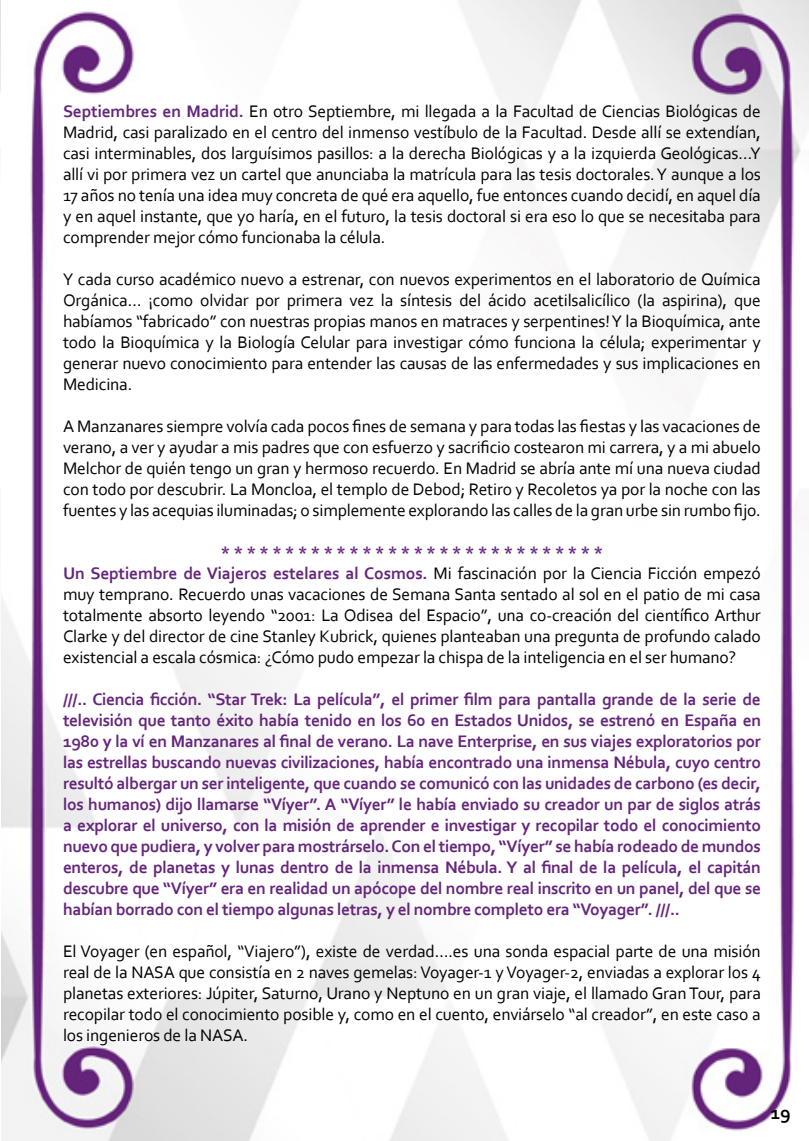
<style>
.page{position:relative;width:809px;height:1141px;background:#fff}
.page>*{position:absolute;margin:0;border:0;box-sizing:border-box;transform-origin:0 0}
.t1{font:700 19.25px "Corbel";color:#000}
.t2{font:17.5px/21px "Corbel";letter-spacing:-.01em;color:#000;text-align:justify}
.t3{font:700 17.5px/21px "Corbel";letter-spacing:-.02em;color:#65257b;text-align:justify}
.s1{font-weight:700;color:#65257b}
</style>
<div class="page">
<img style="left:0;top:0;width:809px;height:1141px">
<p class="t2" style="left:63px;top:100px;width:699px"><span class="s1">Septiembres en Madrid.</span> En otro Septiembre, mi llegada a la Facultad de Ciencias Biológicas de Madrid, casi paralizado en el centro del inmenso vestíbulo de la Facultad. Desde allí se extendían, casi interminables, dos larguísimos pasillos: a la derecha Biológicas y a la izquierda Geológicas…Y allí vi por primera vez un cartel que anunciaba la matrícula para las tesis doctorales. Y aunque a los 17 años no tenía una idea muy concreta de qué era aquello, fue entonces cuando decidí, en aquel día y en aquel instante, que yo haría, en el futuro, la tesis doctoral si era eso lo que se necesitaba para comprender mejor cómo funcionaba la célula.</p>
<p class="t2" style="left:63px;top:268px;width:699px">Y cada curso académico nuevo a estrenar, con nuevos experimentos en el laboratorio de Química Orgánica… ¡como olvidar por primera vez la síntesis del ácido acetilsalicílico (la aspirina), que habíamos “fabricado” con nuestras propias manos en matraces y serpentines! Y la Bioquímica, ante todo la Bioquímica y la Biología Celular para investigar cómo funciona la célula; experimentar y generar nuevo conocimiento para entender las causas de las enfermedades y sus implicaciones en Medicina.</p>
<p class="t2" style="left:63px;top:415px;width:699px">A Manzanares siempre volvía cada pocos fines de semana y para todas las fiestas y las vacaciones de verano, a ver y ayudar a mis padres que con esfuerzo y sacrificio costearon mi carrera, y a mi abuelo Melchor de quién tengo un gran y hermoso recuerdo. En Madrid se abría ante mí una nueva ciudad con todo por descubrir. La Moncloa, el templo de Debod; Retiro y Recoletos ya por la noche con las fuentes y las acequias iluminadas; o simplemente explorando las calles de la gran urbe sin rumbo fijo.</p>
<p class="t2" style="left:63px;top:541px;width:699px;text-align:left;text-indent:158px"><span class="s1">* * * * * * * * * * * * * * * * * * * * * * * * * * * * * *<br>Un Septiembre de Viajeros estelares al Cosmos.</span> Mi fascinación por la Ciencia Ficción empezó muy temprano. Recuerdo unas vacaciones de Semana Santa sentado al sol en el patio de mi casa totalmente absorto leyendo “2001: La Odisea del Espacio”, una co-creación del científico Arthur Clarke y del director de cine Stanley Kubrick, quienes planteaban una pregunta de profundo calado existencial a escala cósmica: ¿Cómo pudo empezar la chispa de la inteligencia en el ser humano?</p>
<p class="t3" style="left:63px;top:688px;width:699px">///.. Ciencia ficción. “Star Trek: La película”, el primer film para pantalla grande de la serie de televisión que tanto éxito había tenido en los 60 en Estados Unidos, se estrenó en España en 1980 y la ví en Manzanares al final de verano. La nave Enterprise, en sus viajes exploratorios por las estrellas buscando nuevas civilizaciones, había encontrado una inmensa Nébula, cuyo centro resultó albergar un ser inteligente, que cuando se comunicó con las unidades de carbono (es decir, los humanos) dijo llamarse “Víyer”. A “Víyer” le había enviado su creador un par de siglos atrás a explorar el universo, con la misión de aprender e investigar y recopilar todo el conocimiento nuevo que pudiera, y volver para mostrárselo. Con el tiempo, “Víyer” se había rodeado de mundos enteros, de planetas y lunas dentro de la inmensa Nébula. Y al final de la película, el capitán descubre que “Víyer” era en realidad un apócope del nombre real inscrito en un panel, del que se habían borrado con el tiempo algunas letras, y el nombre completo era “Voyager”. ///..</p>
<p class="t2" style="left:63px;top:940px;width:699px">El Voyager (en español, “Viajero”), existe de verdad….es una sonda espacial parte de una misión real de la NASA que consistía en 2 naves gemelas: Voyager-1 y Voyager-2, enviadas a explorar los 4 planetas exteriores: Júpiter, Saturno, Urano y Neptuno en un gran viaje, el llamado Gran Tour, para recopilar todo el conocimiento posible y, como en el cuento, enviárselo “al creador”, en este caso a los ingenieros de la NASA.</p>
<p class="t1" style="left:770px;top:1100px;width:22px">19</p>
</div>
